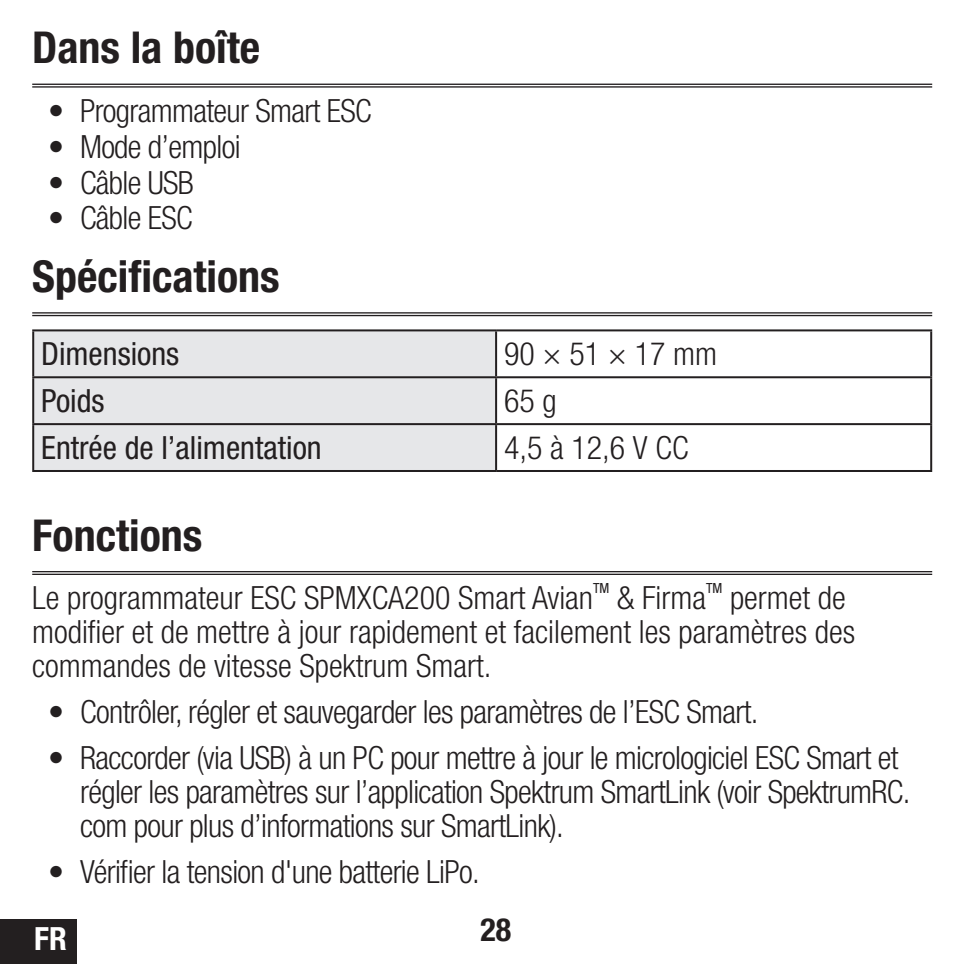
<style>
.page{position:relative;width:964px;height:964px;background:#fff}
.page>*{position:absolute;margin:0;border:0;box-sizing:border-box;transform-origin:0 0}
.SPM_Head{font:700 condensed 44px "Helvetica Neue LT Std";color:#231f20}
.SPM_Body{font:300 condensed 32px/34px "Helvetica Neue LT Std";letter-spacing:-.02em;color:#231f20}
.SPM_Body-2{font:300 condensed 32px/34px "Helvetica Neue LT Std";color:#231f20}
.SPM_Body-3{font:condensed 32px "Helvetica Neue LT Std";color:#231f20}
.t1{font:700 condensed 32px "Helvetica Neue LT Std";color:#231f20}
.t2{font:700 condensed 32px "Helvetica Neue LT Std";color:#fff}
.SPM_Body-4{font:condensed 14px "Helvetica Neue LT Std";color:#231f20}
</style>
<div class="page">
<div style="left:0;top:920px;width:77px;height:44px;background:#231f20"></div>
<hr style="left:32px;top:312px;width:900px;height:1px;background:#231f20">
<hr style="left:32px;top:315px;width:900px;height:1px;background:#231f20">
<hr style="left:32px;top:84px;width:900px;height:1px;background:#231f20">
<hr style="left:32px;top:86px;width:900px;height:2px;background:#231f20">
<div style="left:34px;top:331px;width:461px;height:139px;background:#e6e7e9"></div>
<hr style="left:32px;top:329px;width:464px;height:2px;background:#231f20">
<hr style="left:32px;top:331px;width:2px;height:45px;background:#231f20">
<hr style="left:496px;top:329px;width:436px;height:2px;background:#231f20">
<hr style="left:495px;top:331px;width:2px;height:45px;background:#231f20">
<hr style="left:930px;top:331px;width:2px;height:45px;background:#231f20">
<hr style="left:32px;top:376px;width:464px;height:2px;background:#231f20">
<hr style="left:32px;top:378px;width:2px;height:45px;background:#231f20">
<hr style="left:496px;top:376px;width:436px;height:2px;background:#231f20">
<hr style="left:495px;top:378px;width:2px;height:45px;background:#231f20">
<hr style="left:930px;top:378px;width:2px;height:45px;background:#231f20">
<hr style="left:32px;top:423px;width:464px;height:2px;background:#231f20">
<hr style="left:32px;top:425px;width:2px;height:45px;background:#231f20">
<hr style="left:496px;top:423px;width:436px;height:2px;background:#231f20">
<hr style="left:495px;top:425px;width:2px;height:45px;background:#231f20">
<hr style="left:930px;top:425px;width:2px;height:45px;background:#231f20">
<hr style="left:32px;top:470px;width:464px;height:2px;background:#231f20">
<hr style="left:496px;top:470px;width:436px;height:2px;background:#231f20">
<hr style="left:32px;top:571px;width:900px;height:1px;background:#231f20">
<hr style="left:32px;top:574px;width:900px;height:1px;background:#231f20">
<p class="SPM_Head" style="left:32px;top:21px;width:229px">Dans la boîte</p>
<p class="SPM_Body" style="left:48px;top:94px;width:325px">• Programmateur Smart ESC</p>
<p class="SPM_Body" style="left:48px;top:129px;width:194px">• Mode d’emploi</p>
<p class="SPM_Body" style="left:48px;top:165px;width:147px">• Câble USB</p>
<p class="SPM_Body" style="left:48px;top:201px;width:146px">• Câble ESC</p>
<p class="SPM_Head" style="left:32px;top:250px;width:249px">Spécifications</p>
<p class="SPM_Body-3" style="left:41px;top:335px;width:140px">Dimensions</p>
<p class="SPM_Body" style="left:504px;top:337px;width:214px">90 × 51 × 17 mm</p>
<p class="SPM_Body-3" style="left:41px;top:382px;width:65px">Poids</p>
<p class="SPM_Body" style="left:504px;top:383px;width:54px">65 g</p>
<p class="SPM_Body-3" style="left:41px;top:429px;width:282px">Entrée de l’alimentation</p>
<p class="SPM_Body" style="left:504px;top:430px;width:186px">4,5 à 12,6 V CC</p>
<p class="SPM_Head" style="left:32px;top:508px;width:172px">Fonctions</p>
<p class="SPM_Body-2" style="left:32px;top:581px;width:562px">Le programmateur ESC SPMXCA200 Smart Avian</p>
<p class="SPM_Body-4" style="left:593px;top:580px;width:18px">TM</p>
<p class="SPM_Body" style="left:617px;top:581px;width:90px">&amp; Firma</p>
<p class="SPM_Body-4" style="left:706px;top:580px;width:18px">TM</p>
<p class="SPM_Body-2" style="left:32px;top:581px;width:824px;text-indent:698px">permet de modifier et de mettre à jour rapidement et facilement les paramètres des commandes de vitesse Spektrum Smart.</p>
<p class="SPM_Body" style="left:48px;top:695px;width:712px">• Contrôler, régler et sauvegarder les paramètres de l’ESC Smart.</p>
<p class="SPM_Body" style="left:80px;top:741px;width:832px;text-indent:-32px">• Raccorder (via USB) à un PC pour mettre à jour le micrologiciel ESC Smart et régler les paramètres sur l’application Spektrum SmartLink (voir SpektrumRC. com pour plus d’informations sur SmartLink).</p>
<p class="SPM_Body" style="left:48px;top:855px;width:433px">• Vérifier la tension d'une batterie LiPo.</p>
<p class="t2" style="left:34px;top:919px;width:34px">FR</p>
<p class="t1" style="left:480px;top:910px;width:32px">28</p>
</div>
